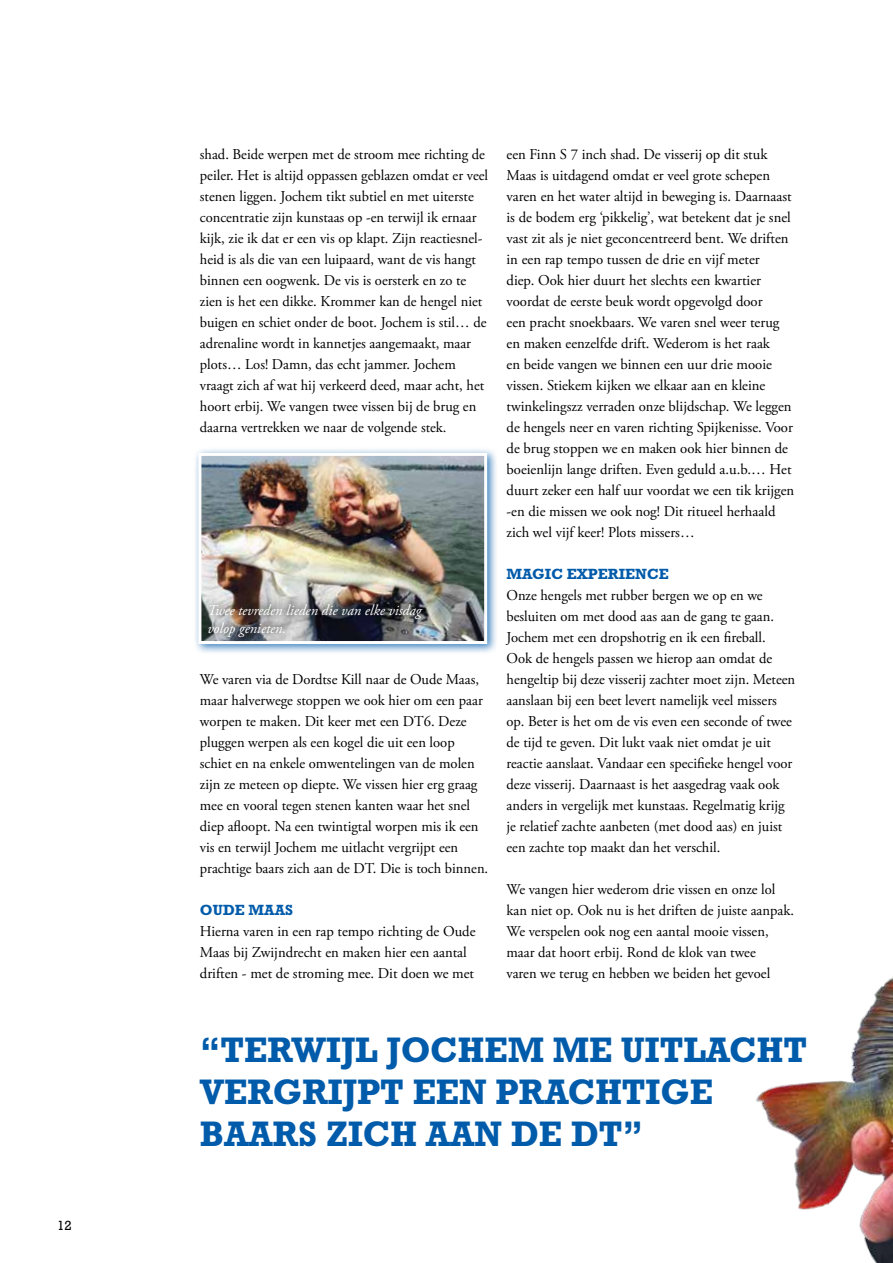
<style>
.page{position:relative;width:893px;height:1263px;background:#fff}
.page>*{position:absolute;margin:0;border:0;box-sizing:border-box;transform-origin:0 0}
.t1{font:700 36px/42px "Rockwell Std";color:#005baa}
.t2{font:15px/21px "Adobe Garamond Pro";color:#000}
.t3{font:italic 15px/18px "Adobe Garamond Pro";color:#fff}
.t4{font:700 15px "Rockwell Std";color:#005baa}
.t5{font:13.5px "Rockwell Std";color:#000}
</style>
<div class="page">
<img style="left:756px;top:976px;width:137px;height:287px">
<div style="left:193px;top:448px;width:305px;height:207px;background:#005baa;opacity:.75"></div>
<img style="left:202px;top:457px;width:281px;height:183px">
<div style="left:198px;top:453px;width:289px;height:191px;border:3px solid #fff"></div>
<img style="left:200px;top:595px;width:230px;height:50px">
<p class="t5" style="left:57px;top:1218px;width:16px">12</p>
<p class="t2" style="left:200px;top:144px;width:290px">shad. Beide werpen met de stroom mee richting de peiler. Het is altijd oppassen geblazen omdat er veel stenen liggen. Jochem tikt subtiel en met uiterste concentratie zijn kunstaas op -en terwijl ik ernaar kijk, zie ik dat er een vis op klapt. Zijn reactiesnel&shy;heid is als die van een luipaard, want de vis hangt binnen een oogwenk. De vis is oersterk en zo te zien is het een dikke. Krommer kan de hengel niet buigen en schiet onder de boot. Jochem is stil… de adrenaline wordt in kannetjes aangemaakt, maar plots… Los! Damn, das echt jammer. Jochem vraagt zich af wat hij verkeerd deed, maar acht, het hoort erbij. We vangen twee vissen bij de brug en daarna vertrekken we naar de volgende stek.</p>
<p class="t3" style="left:207px;top:601px;width:216px">Twee tevreden lieden die van elke visdag volop genieten.</p>
<p class="t2" style="left:200px;top:669px;width:290px">We varen via de Dordtse Kill naar de Oude Maas, maar halverwege stoppen we ook hier om een paar worpen te maken. Dit keer met een DT6. Deze pluggen werpen als een kogel die uit een loop schiet en na enkele omwentelingen van de molen zijn ze meteen op diepte. We vissen hier erg graag mee en vooral tegen stenen kanten waar het snel diep afloopt. Na een twintigtal worpen mis ik een vis en terwijl Jochem me uitlacht vergrijpt een prachtige baars zich aan de DT. Die is toch binnen.</p>
<p class="t4" style="left:200px;top:901px;width:95px">OUDE MAAS</p>
<p class="t2" style="left:200px;top:921px;width:277px">Hierna varen in een rap tempo richting de Oude<br>Maas bij Zwijndrecht en maken hier een aantal driften - met de stroming mee. Dit doen we met</p>
<p class="t2" style="left:506px;top:144px;width:289px">een Finn S 7 inch shad. De visserij op dit stuk Maas is uitdagend omdat er veel grote schepen varen en het water altijd in beweging is. Daarnaast is de bodem erg ‘pikkelig’, wat betekent dat je snel vast zit als je niet geconcentreerd bent. We driften in een rap tempo tussen de drie en vijf meter<br>diep. Ook hier duurt het slechts een kwartier voordat de eerste beuk wordt opgevolgd door<br>een pracht snoekbaars. We varen snel weer terug en maken eenzelfde drift. Wederom is het raak<br>en beide vangen we binnen een uur drie mooie vissen. Stiekem kijken we elkaar aan en kleine twinkelingszz verraden onze blijdschap. We leggen de hengels neer en varen richting Spijkenisse. Voor de brug stoppen we en maken ook hier binnen de boeienlijn lange driften. Even geduld a.u.b.… Het duurt zeker een half uur voordat we een tik krijgen -en die missen we ook nog! Dit ritueel herhaald zich wel vijf keer! Plots missers…</p>
<p class="t4" style="left:506px;top:565px;width:164px">MAGIC EXPERIENCE</p>
<p class="t2" style="left:506px;top:585px;width:290px">Onze hengels met rubber bergen we op en we besluiten om met dood aas aan de gang te gaan.<br>Jochem met een dropshotrig en ik een fireball.<br>Ook de hengels passen we hierop aan omdat de hengeltip bij deze visserij zachter moet zijn. Meteen aanslaan bij een beet levert namelijk veel missers op. Beter is het om de vis even een seconde of twee de tijd te geven. Dit lukt vaak niet omdat je uit reactie aanslaat. Vandaar een specifieke hengel voor deze visserij. Daarnaast is het aasgedrag vaak ook anders in vergelijk met kunstaas. Regelmatig krijg je relatief zachte aanbeten (met dood aas) en juist een zachte top maakt dan het verschil.</p>
<p class="t2" style="left:506px;top:879px;width:289px">We vangen hier wederom drie vissen en onze lol kan niet op. Ook nu is het driften de juiste aanpak.<br>We verspelen ook nog een aantal mooie vissen, maar dat hoort erbij. Rond de klok van twee<br>varen we terug en hebben we beiden het gevoel</p>
<h1 class="t1" style="left:200px;top:1028px;width:609px">“TERWIJL JOCHEM ME UITLACHT<br>VERGRIJPT EEN PRACHTIGE<br>BAARS ZICH AAN DE DT”</h1>
</div>
